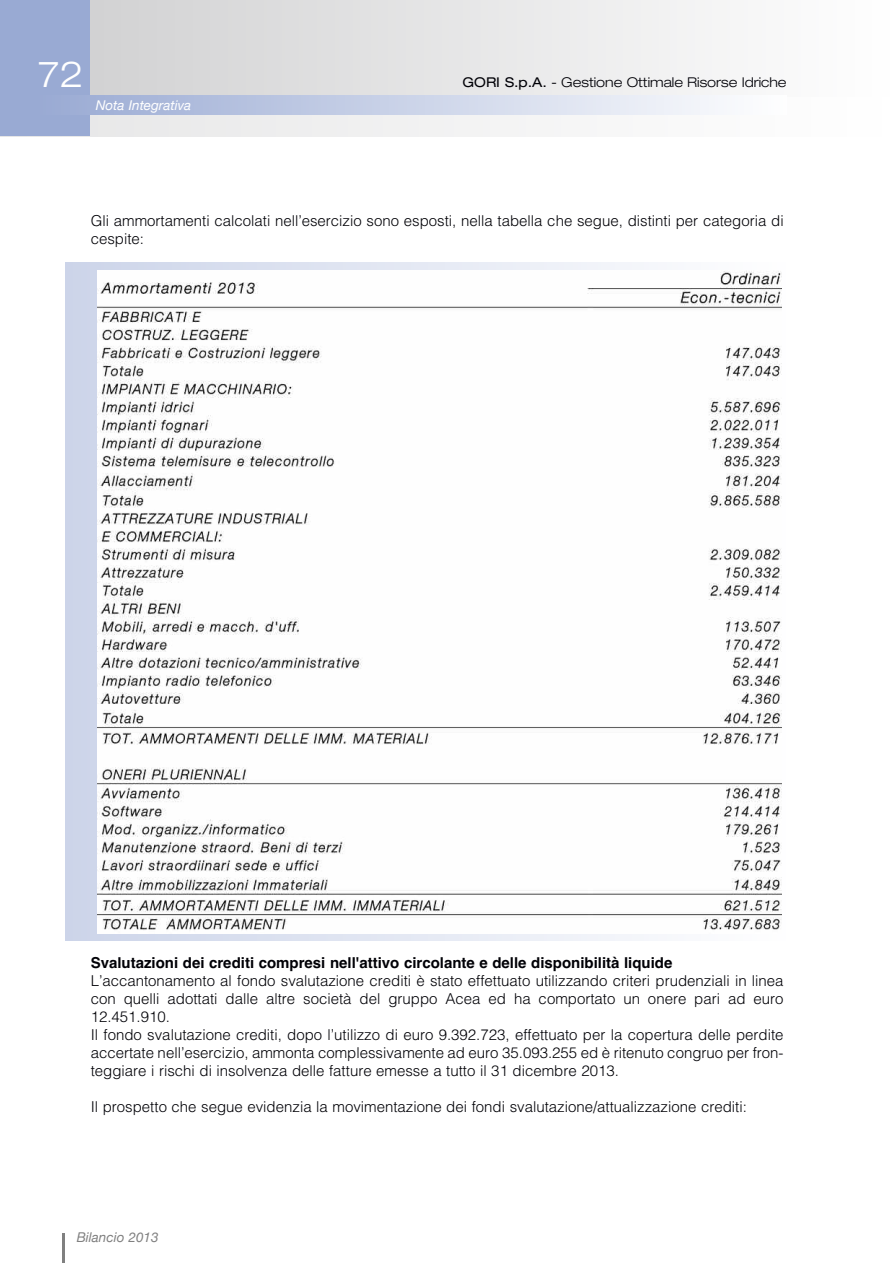
<style>
.page{position:relative;width:893px;height:1263px;background:#fff}
.page>*{position:absolute;margin:0;border:0;box-sizing:border-box;transform-origin:0 0}
.t1{font:300 expanded 36px "Helvetica Neue LT Std";color:#fff}
.t2{font:300 15px/18px "Helvetica";color:#000006}
.t3{font:700 15px "Helvetica";color:#000006}
.t4{font:300 expanded 13.5px "Helvetica Neue LT Std";color:#000006}
.t5{font:italic 13.5px "Helvetica Neue";color:#fff}
.t6{font:italic 13.5px "Helvetica Neue";color:#808080}
.s1{font-weight:400}
</style>
<div class="page">
<div style="left:0;top:0;width:893px;height:136px;background:#f7f7f7"></div>
<svg style="left:89px;top:0;width:552px;height:96px"></svg>
<div style="left:0;top:0;width:89px;height:136px;background:#99aad3"></div>
<div style="left:35px;top:96px;width:752px;height:18px;background:linear-gradient(to right,#99aad3,#fefeff)"></div>
<hr style="left:62px;top:1233px;width:2px;height:30px;background:#808080">
<div style="left:65px;top:263px;width:722px;height:677px;background:linear-gradient(to right,#ccd4e9,#fefeff)"></div>
<img style="left:97px;top:271px;width:685px;height:663px">
<h1 class="t1" style="left:38px;top:62px;width:47px">72</h1>
<p class="t5" style="left:96px;top:97px;width:97px">Nota Integrativa</p>
<p class="t4" style="left:463px;top:77px;width:326px"><span class="s1">GORI S.p.A.</span> - Gestione Ottimale Risorse Idriche</p>
<p class="t2" style="left:91px;top:210px;width:694px">Gli ammortamenti calcolati nell’esercizio sono esposti, nella tabella che segue, distinti per categoria di cespite:</p>
<p class="t3" style="left:91px;top:954px;width:583px">Svalutazioni dei crediti compresi nell'attivo circolante e delle disponibilità liquide</p>
<p class="t2" style="left:91px;top:971px;width:694px">L’accantonamento al fondo svalutazione crediti è stato effettuato utilizzando criteri prudenziali in linea con quelli adottati dalle altre società del gruppo Acea ed ha comportato un onere pari ad euro 12.451.910.<br>Il fondo svalutazione crediti, dopo l’utilizzo di euro 9.392.723, effettuato per la copertura delle perdite accertate nell’esercizio, ammonta complessivamente ad euro 35.093.255 ed è ritenuto congruo per fron&shy;teggiare i rischi di insolvenza delle fatture emesse a tutto il 31 dicembre 2013.</p>
<p class="t2" style="left:91px;top:1097px;width:658px">Il prospetto che segue evidenzia la movimentazione dei fondi svalutazione/attualizzazione crediti:</p>
<p class="t6" style="left:77px;top:1229px;width:83px">Bilancio 2013</p>
</div>
